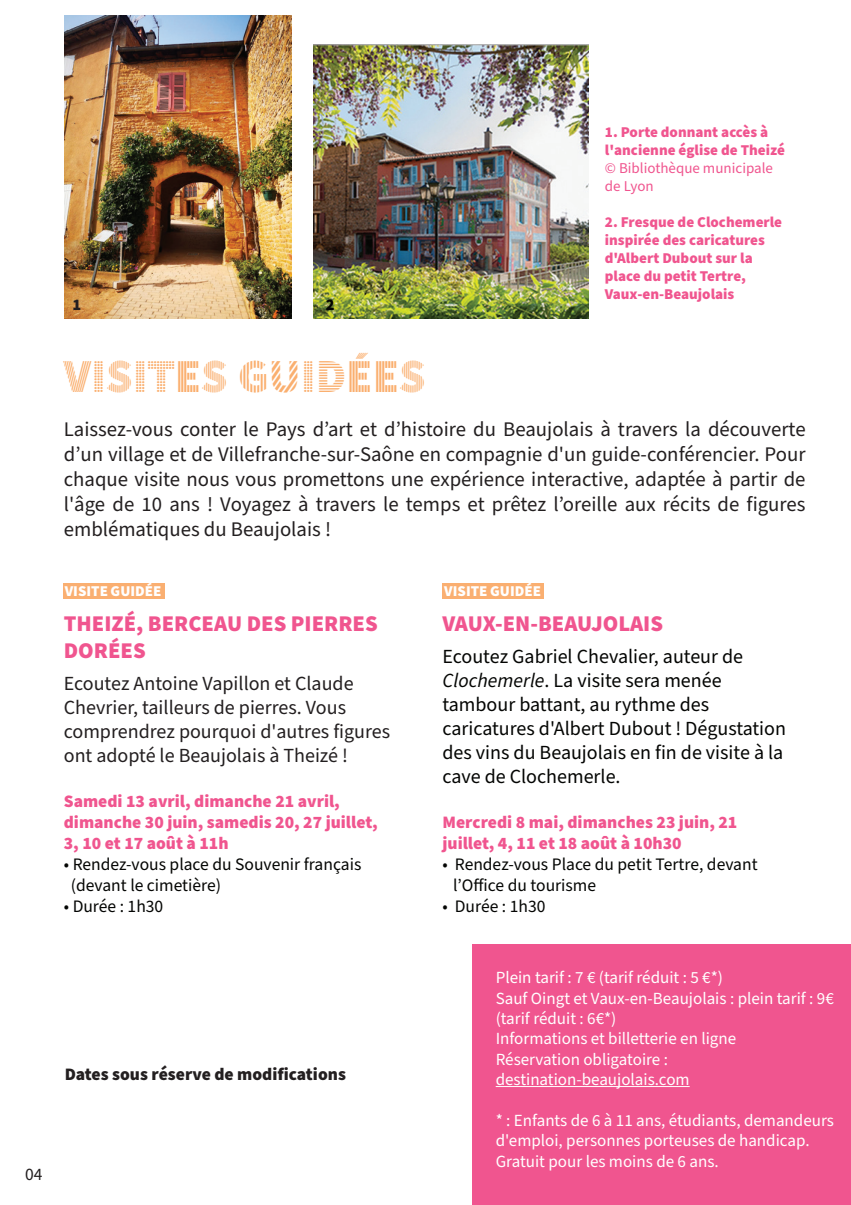
<style>
.page{position:relative;width:851px;height:1205px;background:#fff}
.page>*{position:absolute;margin:0;border:0;box-sizing:border-box;transform-origin:0 0}
.t1{font:900 47.5px "Source Sans Pro DISPLAYV2";color:#faaf6f}
.t2{font:900 22.5px "Source Sans Pro";color:#f0558f}
.t3{font:20.75px/25px "Source Sans Pro";color:#231f20;text-align:justify}
.t4{font:20px/24px "Source Sans Pro";color:#040503}
.t5{font:20px/24px "Source Sans Pro";color:#231f20}
.t6{font:900 17.5px/21px "Source Sans Pro";color:#f0558f}
.t7{font:17.5px "Source Sans Pro";color:#040503}
.t8{font:900 17.5px "Source Sans Pro";color:#231f20}
.t9{font:17.5px "Source Sans Pro";color:#231f20}
.t10{font:17px/20.5px "Source Sans Pro";color:#fff}
.t11{font:900 16.25px "Source Sans Pro";color:#231f20}
.t12{font:900 16.25px "Source Sans Pro";color:#040503}
.t13{font:900 15px/18px "Source Sans Pro";color:#f0558f}
.t14{font:900 15px "Source Sans Pro";color:#fff}
.s1{font-weight:400}
.s2{font-style:italic}
</style>
<div class="page">
<div style="left:472px;top:944px;width:378px;height:261px;background:#f0558f"></div>
<hr style="left:495px;top:1086px;width:194px;height:1px;background:#fff">
<div style="left:63px;top:583px;width:101px;height:16px;background:#faaf71"></div>
<div style="left:442px;top:583px;width:102px;height:16px;background:#faaf71"></div>
<img style="left:64px;top:16px;width:227px;height:303px">
<img style="left:314px;top:44px;width:274px;height:275px">
<p class="t11" style="left:72px;top:293px;width:10px">1</p>
<p class="t12" style="left:326px;top:293px;width:10px">2</p>
<p class="t13" style="left:604px;top:124px;width:181px">1. Porte donnant accès à l'ancienne église de Theizé <span class="s1">© Bibliothèque municipale de Lyon</span></p>
<p class="t13" style="left:604px;top:214px;width:179px">2. Fresque de Clochemerle inspirée des caricatures d'Albert Dubout sur la place du petit Tertre,</p>
<p class="t13" style="left:604px;top:286px;width:131px">Vaux-en-Beaujolais</p>
<p class="t1" style="left:64px;top:351px;width:363px">VISITES GUIDÉES</p>
<p class="t3" style="left:64px;top:417px;width:743px">Laissez-vous conter le Pays d’art et d’histoire du Beaujolais à travers la découverte d’un village et de Villefranche-sur-Saône en compagnie d'un guide-conférencier. Pour chaque visite nous vous promettons une expérience interactive, adaptée à partir de l'âge de 10 ans ! Voyagez à travers le temps et prêtez l’oreille aux récits de figures emblématiques du Beaujolais !</p>
<p class="t14" style="left:65px;top:581px;width:98px">VISITE GUIDÉE</p>
<p class="t14" style="left:444px;top:581px;width:98px">VISITE GUIDÉE</p>
<p class="t2" style="left:64px;top:608px;width:315px">THEIZÉ, BERCEAU DES PIERRES</p>
<p class="t2" style="left:64px;top:635px;width:83px">DORÉES</p>
<p class="t5" style="left:64px;top:672px;width:328px">Ecoutez Antoine Vapillon et Claude Chevrier, tailleurs de pierres. Vous comprendrez pourquoi d'autres figures ont adopté le Beaujolais à Theizé !</p>
<p class="t6" style="left:64px;top:791px;width:315px">Samedi 13 avril, dimanche 21 avril, dimanche 30 juin, samedis 20, 27 juillet,</p>
<p class="t6" style="left:64px;top:833px;width:166px">3, 10 et 17 août à 11h</p>
<p class="t7" style="left:64px;top:853px;width:299px">• Rendez-vous place du Souvenir français</p>
<p class="t7" style="left:71px;top:874px;width:152px">(devant le cimetière)</p>
<p class="t7" style="left:64px;top:895px;width:101px">• Durée : 1h30</p>
<p class="t2" style="left:442px;top:608px;width:222px">VAUX-EN-BEAUJOLAIS</p>
<p class="t4" style="left:442px;top:645px;width:345px">Ecoutez Gabriel Chevalier, auteur de <span class="s2">Clochemerle</span>. La visite sera menée tambour battant, au rythme des caricatures d'Albert Dubout ! Dégustation des vins du Beaujolais en fin de visite à la cave de Clochemerle.</p>
<p class="t6" style="left:442px;top:812px;width:296px">Mercredi 8 mai, dimanches 23 juin, 21 juillet, 4, 11 et 18 août à 10h30</p>
<p class="t7" style="left:442px;top:853px;width:316px">• Rendez-vous Place du petit Tertre, devant</p>
<p class="t7" style="left:453px;top:874px;width:145px">l’Office du tourisme</p>
<p class="t7" style="left:442px;top:895px;width:104px">• Durée : 1h30</p>
<p class="t8" style="left:65px;top:1062px;width:283px">Dates sous réserve de modifications</p>
<p class="t9" style="left:25px;top:1163px;width:19px">04</p>
<p class="t10" style="left:495px;top:968px;width:229px">Plein tarif : 7 € (tarif réduit : 5 €*)</p>
<p class="t10" style="left:495px;top:988px;width:339px">Sauf Oingt et Vaux-en-Beaujolais : plein tarif : 9€</p>
<p class="t10" style="left:495px;top:1008px;width:122px">(tarif réduit : 6€*)</p>
<p class="t10" style="left:495px;top:1029px;width:242px">Informations et billetterie en ligne</p>
<p class="t10" style="left:495px;top:1049px;width:174px">Réservation obligatoire :</p>
<p class="t10" style="left:495px;top:1070px;width:195px">destination-beaujolais.com</p>
<p class="t10" style="left:495px;top:1110px;width:340px">* : Enfants de 6 à 11 ans, étudiants, demandeurs d'emploi, personnes porteuses de handicap.<br>Gratuit pour les moins de 6 ans.</p>
</div>
